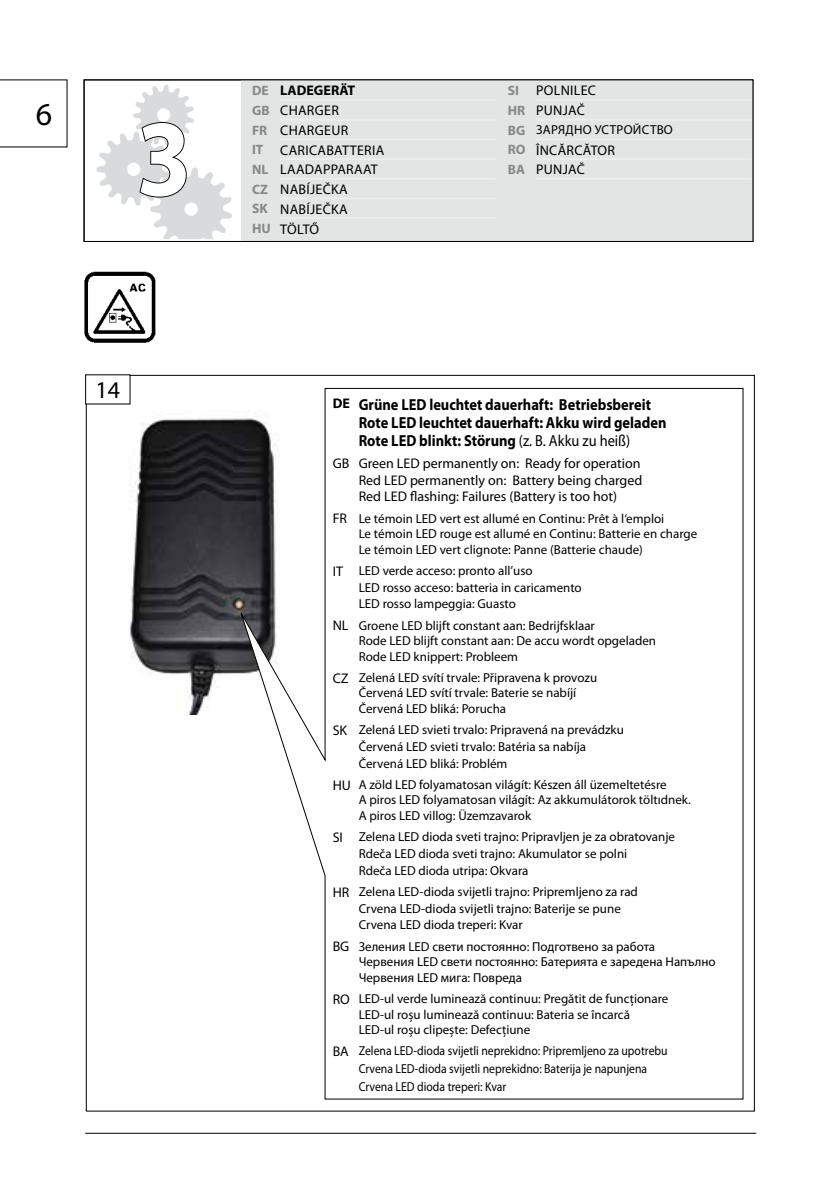
<style>
.page{position:relative;width:840px;height:1191px;background:#fff}
.page>*{position:absolute;margin:0;border:0;box-sizing:border-box;transform-origin:0 0}
.t1{font:700 109.6px "Myriad Pro";color:#fff;scale:.9 1}
.t2{font:32px "Myriad Pro";color:#000}
.t3{font:24px "Myriad Pro";color:#000}
.t4{font:700 16px/18px "Myriad Pro";color:#000;scale:.9 1}
.t5{font:14px/19.6px "Myriad Pro";color:#000}
.t6{font:14px/19.8px "Myriad Pro";letter-spacing:.02em;color:#000}
.t7{font:700 14px "Myriad Pro";color:#000}
.t8{font:13px/15.6px "Myriad Pro";color:#000}
.t9{font:13px/18px "Myriad Pro";color:#000;scale:.9 1}
.t10{font:13px "Myriad Pro";letter-spacing:.055em;color:#000}
.s1{font-size:13.6px;color:#87888a}
.s2{font-weight:700;font-size:13.6px;color:#87888a}
.s3{font-size:14px}
.s4{font-weight:400}
</style>
<div class="page">
<svg style="left:0;top:79px;width:68px;height:69px"></svg>
<hr style="left:85px;top:1132px;width:670px;height:1px;background:#000">
<svg style="left:96px;top:85px;width:136px;height:154px"></svg>
<div style="left:240px;top:80px;width:512px;height:160px;background:#e3e4e4"></div>
<hr style="left:280px;top:99px;width:215px;height:2px;background:#eceded">
<hr style="left:280px;top:119px;width:215px;height:2px;background:#eceded">
<hr style="left:280px;top:138px;width:215px;height:2px;background:#eceded">
<hr style="left:280px;top:158px;width:215px;height:2px;background:#eceded">
<hr style="left:280px;top:178px;width:215px;height:2px;background:#eceded">
<hr style="left:280px;top:197px;width:215px;height:2px;background:#eceded">
<hr style="left:280px;top:217px;width:215px;height:2px;background:#eceded">
<hr style="left:535px;top:99px;width:216px;height:2px;background:#eceded">
<hr style="left:535px;top:119px;width:216px;height:2px;background:#eceded">
<hr style="left:535px;top:138px;width:216px;height:2px;background:#eceded">
<hr style="left:535px;top:158px;width:216px;height:2px;background:#eceded">
<hr style="left:535px;top:178px;width:216px;height:2px;background:#eceded">
<div style="left:83px;top:79px;width:670px;height:163px;border:1px solid #000"></div>
<img style="left:129px;top:418px;width:108px;height:296px">
<svg style="left:237px;top:387px;width:506px;height:713px"></svg>
<img style="left:84px;top:271px;width:72px;height:72px">
<h2 class="t2" style="left:36px;top:95px;width:18px">6</h2>
<h1 class="t1" style="left:137px;top:87px;width:62px">3</h1>
<h3 class="t3" style="left:95px;top:375px;width:26px">14</h3>
<p class="t7" style="left:252px;top:81px;width:45px"><span class="s1">DE</span> Ladeger</p>
<p class="t7" style="left:339px;top:81px;width:15px">ät</p>
<p class="t5" style="left:252px;top:100px;width:46px;text-align:justify"><span class="s2">GB</span> Charger <span class="s2">FR</span> Chargeur <span class="s2">IT</span> Carica</p>
<p class="t5" style="left:326px;top:140px;width:16px">batteria</p>
<p class="t6" style="left:252px;top:159px;width:88px"><span class="s2">NL</span> Laadapparaat<br><span class="s2">CZ</span> Nabíječka<br><span class="s2">SK</span> Nabíječka<br><span class="s2">HU</span> Töltő</p>
<p class="t5" style="left:507px;top:80px;width:78px;line-height:20.2px"><span class="s2">SI</span> Polnilec<br><span class="s2">HR</span> Punjač</p>
<p class="t10" style="left:507px;top:122px;width:166px"><span class="s2">BG</span> Зарядно устройство</p>
<p class="t5" style="left:507px;top:140px;width:92px"><span class="s2">RO</span> Încărcător<br><span class="s2">BA</span> Punjač</p>
<p class="t4" style="left:358px;top:395px;width:343px;text-indent:-26px"><span class="s3">DE</span> Grüne LED leuchtet dauerhaft: Betriebsbereit<br>Rote LED leuchtet dauerhaft: Akku wird geladen<br>Rote LED blinkt: Störung <span class="s4">(z. B. Akku zu heiß)</span></p>
<p class="t5" style="left:358px;top:454px;width:285px;line-height:16.8px;text-indent:-26px">GB Green LED permanently on: Ready for operation<br>Red LED permanently on: Battery being charged<br>Red LED flashing: Failures (Battery is too hot)</p>
<p class="t8" style="left:358px;top:510px;width:340px;text-indent:-26px"><span class="s3">FR</span> Le témoin LED vert est allumé en Continu: Prêt à l‘emploi<br>Le témoin LED rouge est allumé en Continu: Batterie en charge<br>Le témoin LED vert clignote: Panne (Batterie chaude)</p>
<p class="t8" style="left:358px;top:562px;width:224px;line-height:16.8px;text-indent:-26px"><span class="s3">IT</span> LED verde acceso: pronto all’uso<br>LED rosso acceso: batteria in caricamento<br>LED rosso lampeggia: Guasto</p>
<p class="t8" style="left:358px;top:617px;width:299px;text-indent:-26px"><span class="s3">NL</span> Groene LED blijft constant aan: Bedrijfsklaar<br>Rode LED blijft constant aan: De accu wordt opgeladen<br>Rode LED knippert: Probleem</p>
<p class="t8" style="left:358px;top:669px;width:240px;text-indent:-26px"><span class="s3">CZ</span> Zelená LED svítí trvale: Připravena k provozu<br>Červená LED svítí trvale: Baterie se nabíjí<br>Červená LED bliká: Porucha</p>
<p class="t8" style="left:358px;top:721px;width:266px;line-height:16.8px;text-indent:-26px"><span class="s3">SK</span> Zelená LED svieti trvalo: Pripravená na prevádzku<br>Červená LED svieti trvalo: Batéria sa nabíja<br>Červená LED bliká: Problém</p>
<p class="t8" style="left:358px;top:776px;width:333px;text-indent:-26px"><span class="s3">Hu</span> A zöld LED folyamatosan világít: Készen áll üzemeltetésre<br>A piros LED folyamatosan világít: Az akkumulátorok töltıdnek.<br>A piros LED villog: Üzemzavarok</p>
<p class="t8" style="left:358px;top:828px;width:318px;line-height:16.8px;text-indent:-26px"><span class="s3">SI</span> Zelena LED dioda sveti trajno: Pripravljen je za obratovanje<br>Rdeča LED dioda sveti trajno: Akumulator se polni<br>Rdeča LED dioda utripa: Okvara</p>
<p class="t8" style="left:358px;top:883px;width:280px;line-height:16.8px;text-indent:-26px"><span class="s3">HR</span> Zelena LED-dioda svijetli trajno: Pripremljeno za rad<br>Crvena LED-dioda svijetli trajno: Baterije se pune<br>Crvena LED dioda treperi: Kvar</p>
<p class="t8" style="left:358px;top:938px;width:358px;text-indent:-26px"><span class="s3">BG</span> Зеления LED свети постоянно: Подготвено за работа<br>Червения LED свети постоянно: Батерията е заредена Напълно<br>Червения LED мига: Повреда</p>
<p class="t8" style="left:358px;top:990px;width:311px;text-indent:-26px"><span class="s3">RO</span> LED-ul verde luminează continuu: Pregătit de funcționare<br>LED-ul roșu luminează continuu: Bateria se încarcă<br>LED-ul roșu clipește: Defecţiune</p>
<p class="t9" style="left:358px;top:1041px;width:344px;text-indent:-26px"><span class="s3">BA</span> Zelena LED-dioda svijetli neprekidno: Pripremljeno za upotrebu<br>Crvena LED-dioda svijetli neprekidno: Baterija je napunjena<br>Crvena LED dioda treperi: Kvar</p>
</div>
